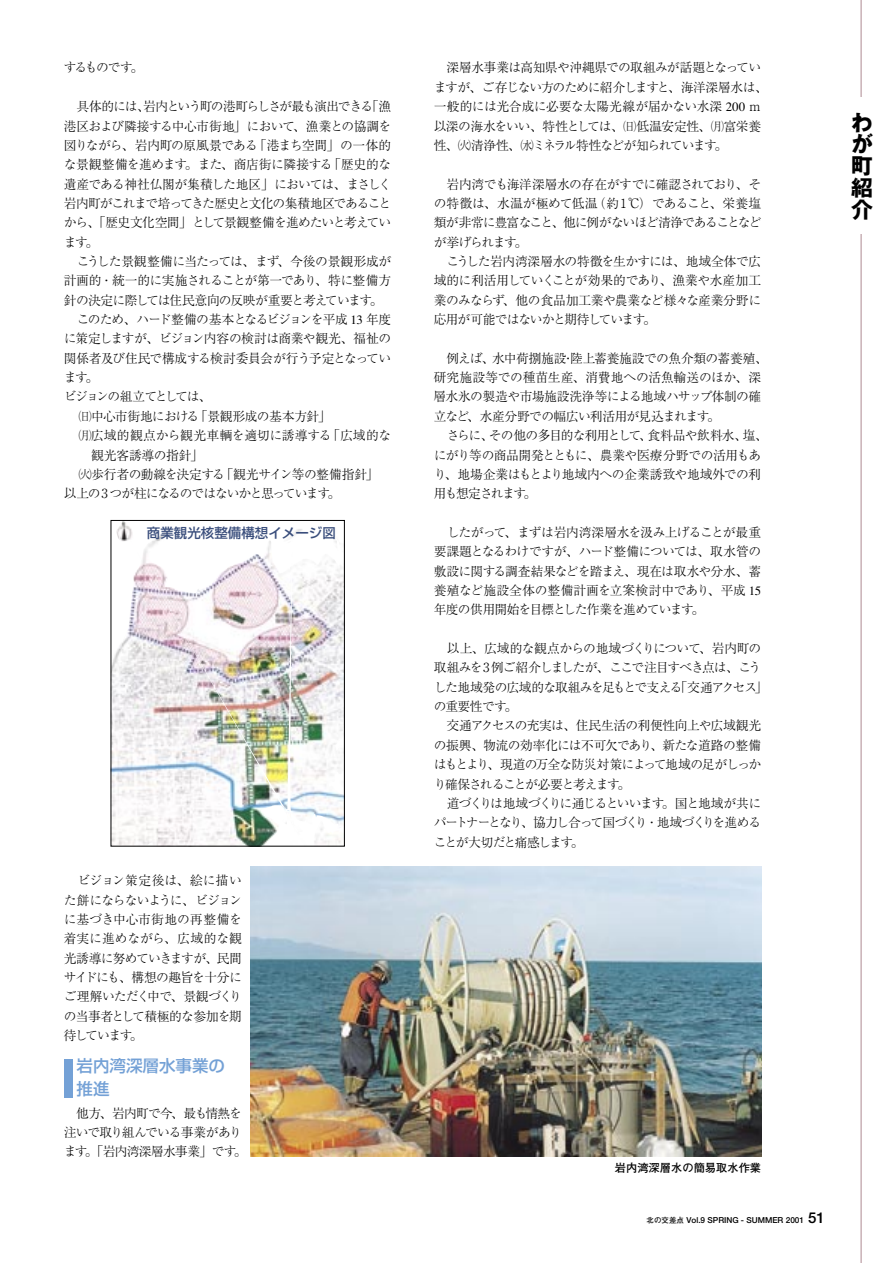
<style>
.page{position:relative;width:893px;height:1263px;background:#fff}
.page>*{position:absolute;margin:0;border:0;box-sizing:border-box;transform-origin:0 0}
.ノーマル{font:700 21.75px/21.8px "Gothic MB101 Pro";color:#000;text-align:justify}
.本文{font:500 16.5px "Shin Go Pro";color:#74a1d6}
.ノーマル-2{font:500 13.5px "Shin Go Pro";color:#3a4e7c}
.NEW本文{font:300 12.75px/19.4px "Ryumin";letter-spacing:-.055em;color:#000;text-align:justify}
.NEW本文-2{font:300 12.75px/19.4px "Ryumin";letter-spacing:-.03em;color:#000}
.NEW本文-3{font:300 12.75px/19.4px "Ryumin";letter-spacing:-.015em;color:#000}
.NEW本文-4{font:300 12.75px "Ryumin";letter-spacing:-.095em;color:#000}
.NEW本文-5{font:300 12.75px "Ryumin";letter-spacing:-.12em;color:#000}
.ノーマル-3{font:700 11.25px "Futo Go B101";color:#000}
.ノーマル-4{font:700 8.25px "Futo Go B101";color:#000}
.s1{font-size:7.5px}
.s2{font-size:15px}
</style>
<div class="page">
<hr style="left:861px;top:0;width:1px;height:1263px;background:#ae8a92">
<div style="left:829px;top:98px;width:64px;height:136px;background:#fff"></div>
<img style="left:113px;top:522px;width:230px;height:322px">
<div style="left:111px;top:520px;width:234px;height:326px;border:1px solid #000"></div>
<img style="left:251px;top:866px;width:510px;height:291px">
<div style="left:64px;top:1059px;width:8px;height:38px;background:#74a1d6"></div>
<p class="NEW本文" style="left:64px;top:59px;width:81px">するものです。</p>
<p class="NEW本文" style="left:64px;top:98px;width:329px">　具体的には、岩内という町の港町らしさが最も演出できる「漁港区および隣接する中心市街地」において、漁業との協調を図りながら、岩内町の原風景である「港まち空間」の一体的な景観整備を進めます。また、商店街に隣接する「歴史的な遺産である神社仏閣が集積した地区」においては、まさしく岩内町がこれまで培ってきた歴史と文化の集積地区であることから、「歴史文化空間」として景観整備を進めたいと考えています。</p>
<p class="NEW本文" style="left:64px;top:253px;width:329px">　こうした景観整備に当たっては、まず、今後の景観形成が計画的・統一的に実施されることが第一であり、特に整備方針の決定に際しては住民意向の反映が重要と考えています。</p>
<p class="NEW本文" style="left:64px;top:311px;width:329px">　このため、ハード整備の基本となるビジョンを平成 13 年度に策定しますが、ビジョン内容の検討は商業や観光、福祉の関係者及び住民で構成する検討委員会が行う予定となっています。</p>
<p class="NEW本文-5" style="left:64px;top:390px;width:149px">ビジョンの組立てとしては、</p>
<p class="NEW本文" style="left:79px;top:407px;width:254px">㈰中心市街地における「景観形成の基本方針」</p>
<p class="NEW本文-3" style="left:91px;top:427px;width:301px;text-indent:-13px">㈪ 広域的観点から観光車輌を適切に誘導する「広域的な観光客誘導の指針」</p>
<p class="NEW本文-2" style="left:79px;top:466px;width:301px">㈫ 歩行者の動線を決定する「観光サイン等の整備指針」</p>
<p class="NEW本文-4" style="left:64px;top:487px;width:278px">以上の３つが柱になるのではないかと思っています。</p>
<p class="ノーマル-2" style="left:147px;top:522px;width:190px">商業観光核整備構想イメージ図</p>
<p class="NEW本文" style="left:64px;top:872px;width:180px">　ビジョン策定後は、絵に描いた餅にならないように、ビジョンに基づき中心市街地の再整備を着実に進めながら、広域的な観光誘導に努めていきますが、民間サイドにも、構想の趣旨を十分にご理解いただく中で、景観づくりの当事者として積極的な参加を期待しています。</p>
<p class="本文" style="left:77px;top:1052px;width:150px">岩内湾深層水事業の</p>
<p class="本文" style="left:77px;top:1075px;width:34px">推進</p>
<p class="NEW本文" style="left:64px;top:1104px;width:184px;text-align:left">　他方、岩内町で今、最も情熱を注いで取り組んでいる事業があります。「岩内湾深層水事業」です。</p>
<p class="NEW本文" style="left:434px;top:59px;width:335px;text-align:left">　深層水事業は高知県や沖縄県での取組みが話題となっていますが、ご存じない方のために紹介しますと、海洋深層水は、一般的には光合成に必要な太陽光線が届かない水深 200 ｍ以深の海水をいい、特性としては、㈰低温安定性、㈪富栄養性、㈫清浄性、㈬ミネラル特性などが知られています。</p>
<p class="NEW本文" style="left:434px;top:175px;width:329px">　岩内湾でも海洋深層水の存在がすでに確認されており、その特徴は、水温が極めて低温（約１℃）であること、栄養塩類が非常に豊富なこと、他に例がないほど清浄であることなどが挙げられます。</p>
<p class="NEW本文" style="left:434px;top:253px;width:329px">　こうした岩内湾深層水の特徴を生かすには、地域全体で広域的に利活用していくことが効果的であり、漁業や水産加工業のみならず、他の食品加工業や農業など様々な産業分野に応用が可能ではないかと期待しています。</p>
<p class="NEW本文-2" style="left:434px;top:349px;width:335px">　例えば、水中荷捌施設・陸上蓄養施設での魚介類の蓄養殖、研究施設等での種苗生産、消費地への活魚輸送のほか、深層水氷の製造や市場施設洗浄等による地域ハサップ体制の確立など、水産分野での幅広い利活用が見込まれます。</p>
<p class="NEW本文" style="left:434px;top:427px;width:335px;text-align:left">　さらに、その他の多目的な利用として、食料品や飲料水、塩、にがり等の商品開発とともに、農業や医療分野での活用もあり、地場企業はもとより地域内への企業誘致や地域外での利用も想定されます。</p>
<p class="NEW本文" style="left:434px;top:524px;width:329px">　したがって、まずは岩内湾深層水を汲み上げることが最重要課題となるわけですが、ハード整備については、取水管の敷設に関する調査結果などを踏まえ、現在は取水や分水、蓄養殖など施設全体の整備計画を立案検討中であり、平成 15年度の供用開始を目標とした作業を進めています。</p>
<p class="NEW本文" style="left:434px;top:640px;width:335px;text-align:left">　以上、広域的な観点からの地域づくりについて、岩内町の取組みを３例ご紹介しましたが、ここで注目すべき点は、こうした地域発の広域的な取組みを足もとで支える「交通アクセス」の重要性です。</p>
<p class="NEW本文" style="left:434px;top:717px;width:329px">　交通アクセスの充実は、住民生活の利便性向上や広域観光の振興、物流の効率化には不可欠であり、新たな道路の整備はもとより、現道の万全な防災対策によって地域の足がしっかり確保されることが必要と考えます。</p>
<p class="NEW本文" style="left:434px;top:794px;width:329px">　道づくりは地域づくりに通じるといいます。国と地域が共にパートナーとなり、協力し合って国づくり・地域づくりを進めることが大切だと痛感します。</p>
<p class="ノーマル" style="left:851px;top:109px;width:23px">わが町紹介</p>
<p class="ノーマル-3" style="left:615px;top:1162px;width:148px">岩内湾深層水の簡易取水作業</p>
<p class="ノーマル-4" style="left:647px;top:1215px;width:180px"><span class="s1">北の交差点</span> Vol.9 SPRING - SUMMER 2001 <span class="s2">51</span></p>
</div>
